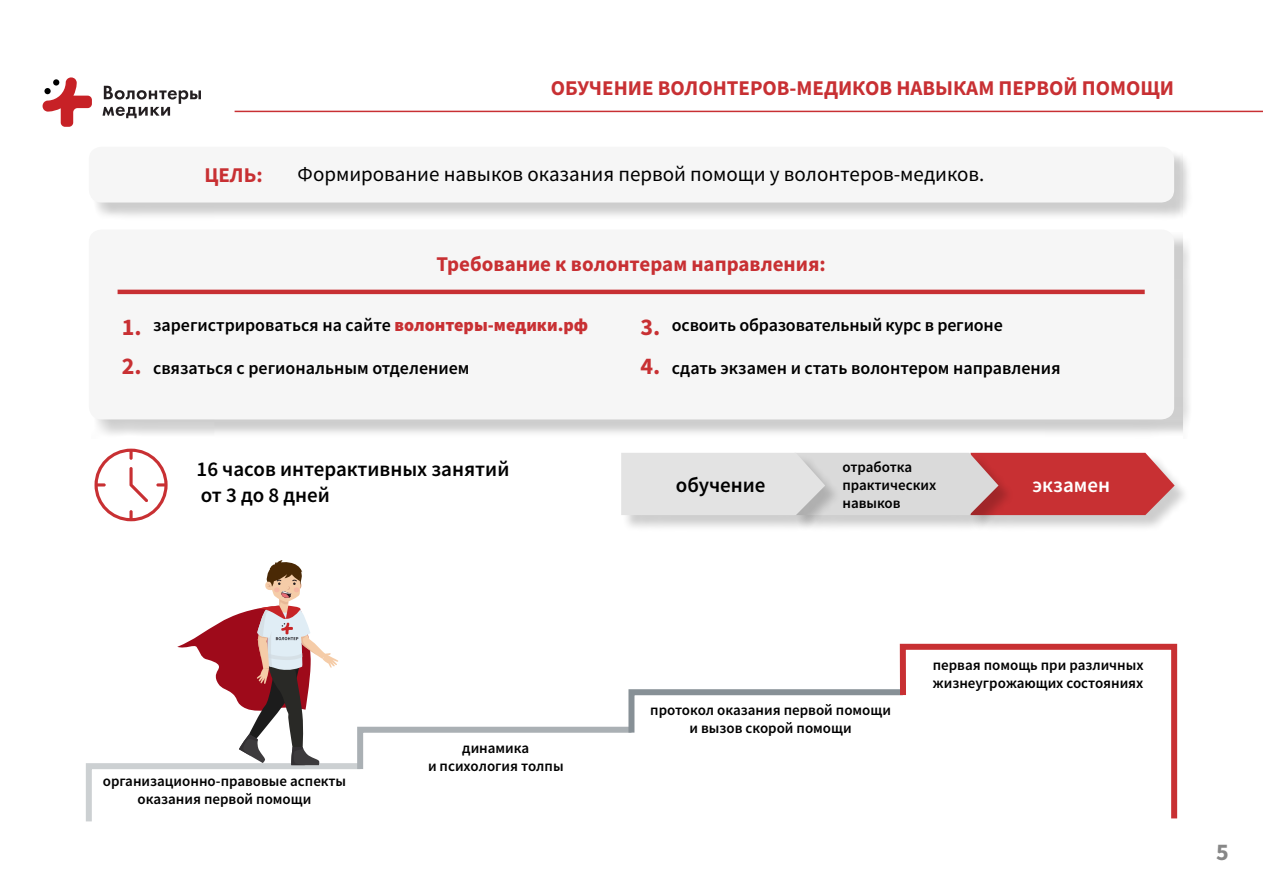
<style>
.page{position:relative;width:1263px;height:893px;background:#fff}
.page>*{position:absolute;margin:0;border:0;box-sizing:border-box;transform-origin:0 0}
.t1{font:700 24px "Source Sans Pro";color:#c83033}
.t2{font:700 24px "Source Sans Pro";color:#878787}
.t3{font:700 21px "Source Sans Pro";color:#c83033}
.t4{font:21px "Source Sans Pro";color:#000}
.t5{font:600 21px/25.2px "Source Sans Pro";color:#000}
.t6{font:600 21px "Source Sans Pro";color:#fff}
.t7{font:600 18px "Source Sans Pro";color:#000}
.t8{font:600 15px/18px "Source Sans Pro";color:#000;text-align:center}
.s1{font-weight:900;color:#c83033}
</style>
<div class="page">
<svg style="left:909px;top:643px;width:269px;height:176px"></svg>
<hr style="left:235px;top:111px;width:1028px;height:1px;background:#c83033">
<svg style="left:103px;top:86px;width:98px;height:32px"></svg>
<svg style="left:42px;top:77px;width:50px;height:50px"></svg>
<div style="left:53px;top:79px;width:6px;height:7px;background:#000;border-radius:50%"></div>
<div style="left:44px;top:88px;width:7px;height:6px;background:#000;border-radius:50%"></div>
<div style="left:91px;top:149px;width:1102px;height:72px;background:#000;opacity:.2"></div>
<div style="left:89px;top:147px;width:1085px;height:56px;background:#f6f6f6;border-radius:13px"></div>
<div style="left:91px;top:232px;width:1102px;height:206px;background:#000;opacity:.2"></div>
<div style="left:89px;top:230px;width:1085px;height:189px;background:#f6f6f6;border-radius:13px"></div>
<hr style="left:118px;top:290px;width:1027px;height:4px;background:#c83033">
<div style="left:971px;top:453px;width:219px;height:79px;background:#000;opacity:.2"></div>
<div style="left:795px;top:453px;width:219px;height:79px;background:#000;opacity:.2"></div>
<div style="left:621px;top:453px;width:220px;height:79px;background:#000;opacity:.2"></div>
<svg style="left:621px;top:453px;width:553px;height:62px;background:#d6a6a7"></svg>
<svg style="left:94px;top:449px;width:74px;height:72px"></svg>
<svg style="left:86px;top:560px;width:823px;height:262px"></svg>
<h2 class="t3" style="left:551px;top:74px;width:625px">ОБУЧЕНИЕ ВОЛОНТЕРОВ-МЕДИКОВ НАВЫКАМ ПЕРВОЙ ПОМОЩИ</h2>
<h2 class="t3" style="left:204px;top:160px;width:60px">ЦЕЛЬ:</h2>
<h2 class="t4" style="left:298px;top:161px;width:688px">Формирование навыков оказания первой помощи у волонтеров-медиков.</h2>
<h2 class="t3" style="left:436px;top:250px;width:391px">Требование к волонтерам направления:</h2>
<p class="t7" style="left:153px;top:313px;width:437px">зарегистрироваться на сайте <span class="s1">волонтеры-медики.рф</span></p>
<p class="t7" style="left:153px;top:356px;width:318px">связаться с региональным отделением</p>
<h1 class="t1" style="left:122px;top:311px;width:21px">1.</h1>
<h1 class="t1" style="left:640px;top:311px;width:21px">3.</h1>
<h1 class="t1" style="left:122px;top:350px;width:21px">2.</h1>
<h1 class="t1" style="left:640px;top:350px;width:21px">4.</h1>
<p class="t7" style="left:672px;top:313px;width:332px">освоить образовательный курс в регионе</p>
<p class="t7" style="left:672px;top:356px;width:390px">сдать экзамен и стать волонтером направления</p>
<h2 class="t5" style="left:197px;top:457px;width:314px">16 часов интерактивных занятий от 3 до 8 дней</h2>
<h2 class="t5" style="left:676px;top:472px;width:91px">обучение</h2>
<p class="t8" style="left:842px;top:457px;width:95px;text-align:left">отработка практических навыков</p>
<h2 class="t6" style="left:1032px;top:471px;width:79px">экзамен</h2>
<p class="t8" style="left:103px;top:772px;width:245px">организационно-правовые аспекты оказания первой помощи</p>
<p class="t8" style="left:428px;top:739px;width:137px">динамика<br>и психология толпы</p>
<p class="t8" style="left:650px;top:701px;width:242px">протокол оказания первой помощи и вызов скорой помощи</p>
<p class="t8" style="left:933px;top:655px;width:212px;text-align:left">первая помощь при различных жизнеугрожающих состояниях</p>
<h1 class="t2" style="left:1216px;top:836px;width:14px">5</h1>
</div>
